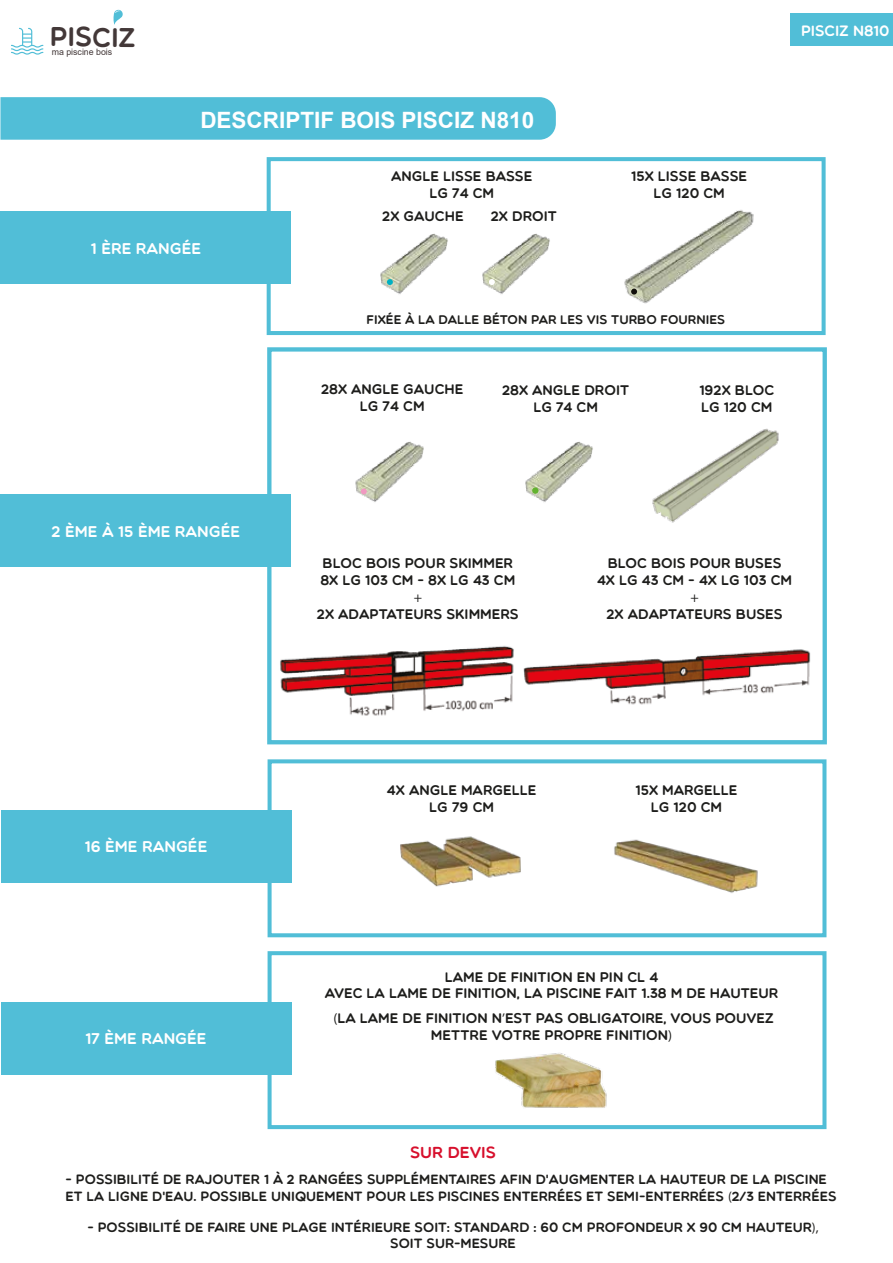
<style>
.page{position:relative;width:893px;height:1263px;background:#fff}
.page>*{position:absolute;margin:0;border:0;box-sizing:border-box;transform-origin:0 0}
.t1{font:27.15px "Multicolore";letter-spacing:-.005em;color:#433838}
.t2{font:700 22.5px "Arial";color:#fff}
.t3{font:16.05px "Multicolore";color:#d70f2c}
.t4{font:15.75px "Multicolore";color:#fff}
.t5{font:15px "Multicolore";color:#fff}
.t6{font:13.95px/16.8px "Multicolore";color:#1d1d1b;text-align:center}
.t7{font:13.95px "Myriad Pro";color:#1d1d1b}
.t8{font:13.5px/16.2px "Multicolore";color:#1d1d1b}
.t9{font:12.6px "Multicolore";color:#1d1d1b}
.t10{font:8.85px "Arial";letter-spacing:-.01em;color:#433838}
.s1{font-family:"Myriad Pro"}
</style>
<div class="page">
<svg style="left:113px;top:9px;width:10px;height:16px"></svg>
<svg style="left:11px;top:28px;width:32px;height:27px"></svg>
<div style="left:790px;top:13px;width:103px;height:32px;background:#51bed7"></div>
<div style="left:0;top:97px;width:556px;height:43px;background:#51bed7"></div>
<div style="left:267px;top:157px;width:559px;height:178px;background:#fff;border:4px solid #51bed7"></div>
<div style="left:268px;top:759px;width:558px;height:178px;background:#fff;border:4px solid #51bed7"></div>
<div style="left:1px;top:212px;width:290px;height:72px;background:#51bed7"></div>
<div style="left:1px;top:810px;width:290px;height:72px;background:#51bed7"></div>
<img style="left:380px;top:233px;width:68px;height:61px">
<svg style="left:387px;top:279px;width:6px;height:6px"></svg>
<img style="left:482px;top:233px;width:68px;height:61px">
<svg style="left:489px;top:279px;width:6px;height:6px"></svg>
<img style="left:624px;top:210px;width:130px;height:94px">
<div style="left:267px;top:347px;width:560px;height:397px;background:#fff;border:4px solid #51bed7"></div>
<div style="left:0;top:495px;width:291px;height:72px;background:#51bed7"></div>
<img style="left:525px;top:441px;width:68px;height:61px">
<img style="left:652px;top:428px;width:127px;height:95px">
<img style="left:355px;top:441px;width:69px;height:61px">
<svg style="left:361px;top:488px;width:6px;height:6px"></svg>
<svg style="left:631px;top:289px;width:6px;height:6px"></svg>
<div style="left:268px;top:951px;width:558px;height:178px;background:#fff;border:4px solid #51bed7"></div>
<div style="left:1px;top:1002px;width:290px;height:72px;background:#51bed7"></div>
<img style="left:495px;top:1053px;width:112px;height:55px">
<div style="left:532px;top:487px;width:6px;height:7px;background:#62b22f;border-radius:50%"></div>
<img style="left:400px;top:836px;width:121px;height:51px">
<img style="left:614px;top:839px;width:144px;height:54px">
<img style="left:280px;top:645px;width:234px;height:71px">
<img style="left:523px;top:649px;width:288px;height:56px">
<h1 class="t1" style="left:50px;top:21px;width:87px">PISCIZ</h1>
<p class="t10" style="left:52px;top:46px;width:62px">ma piscine bois</p>
<h2 class="t2" style="left:200px;top:104px;width:335px">DESCRIPTIF BOIS PISCIZ N810</h2>
<p class="t6" style="left:391px;top:167px;width:143px">ANGLE LISSE BASSE<br>LG 74 CM</p>
<p class="t6" style="left:382px;top:207px;width:83px">2X GAUCHE</p>
<p class="t6" style="left:491px;top:208px;width:68px">2X DROIT</p>
<p class="t4" style="left:91px;top:239px;width:112px">1 ÈRE RANGÉE</p>
<p class="t6" style="left:631px;top:167px;width:117px">15X LISSE BASSE<br>LG 120 CM</p>
<p class="t9" style="left:367px;top:312px;width:360px">FIXÉE À LA DALLE BÉTON PAR LES VIS TURBO FOURNIES</p>
<p class="t6" style="left:321px;top:381px;width:144px">28X ANGLE GAUCHE<br>LG 74 CM</p>
<p class="t6" style="left:502px;top:381px;width:129px">28X ANGLE DROIT<br>LG 74 CM</p>
<p class="t6" style="left:699px;top:381px;width:76px;text-align:left">192X BLOC<br>LG 120 CM</p>
<p class="t5" style="left:801px;top:21px;width:90px">PISCIZ N810</p>
<p class="t4" style="left:51px;top:522px;width:190px">2 ÈME À 15 ÈME RANGÉE</p>
<p class="t6" style="left:320px;top:554px;width:196px;text-align:left">BLOC BOIS POUR SKIMMER<br>8X LG 103 CM - 8X LG 43 CM</p>
<p class="t7" style="left:414px;top:588px;width:10px">+</p>
<p class="t6" style="left:317px;top:605px;width:203px">2X ADAPTATEURS SKIMMERS</p>
<p class="t6" style="left:597px;top:554px;width:196px">BLOC BOIS POUR BUSES<br>4X LG 43 CM - 4X LG 103 CM</p>
<p class="t7" style="left:690px;top:588px;width:10px">+</p>
<p class="t6" style="left:606px;top:605px;width:178px">2X ADAPTATEURS BUSES</p>
<p class="t4" style="left:85px;top:837px;width:124px">16 ÈME RANGÉE</p>
<p class="t4" style="left:86px;top:1029px;width:122px">17 ÈME RANGÉE</p>
<p class="t6" style="left:387px;top:781px;width:151px">4X ANGLE MARGELLE<br>LG 79 CM</p>
<p class="t6" style="left:635px;top:781px;width:103px">15X MARGELLE<br>LG 120 CM</p>
<p class="t6" style="left:325px;top:968px;width:455px">LAME DE FINITION EN PIN CL 4<br>AVEC LA LAME DE FINITION, LA PISCINE FAIT 1.38 M DE HAUTEUR</p>
<p class="t6" style="left:333px;top:1009px;width:442px"><span class="s1">(</span>LA LAME DE FINITION N<span class="s1">’</span>EST PAS OBLIGATOIRE, VOUS POUVEZ<br>METTRE VOTRE PROPRE FINITION<span class="s1">)</span></p>
<p class="t3" style="left:410px;top:1143px;width:88px">SUR DEVIS</p>
<p class="t8" style="left:66px;top:1171px;width:772px">- POSSIBILITÉ DE RAJOUTER 1 À 2 RANGÉES SUPPLÉMENTAIRES AFIN D'AUGMENTER LA HAUTEUR DE LA PISCINE<br>ET LA LIGNE D'EAU. POSSIBLE UNIQUEMENT POUR LES PISCINES ENTERRÉES ET SEMI-ENTERRÉES <span class="s1">(</span>2/3 ENTERRÉES</p>
<p class="t8" style="left:87px;top:1218px;width:733px;text-align:center">- POSSIBILITÉ DE FAIRE UNE PLAGE INTÉRIEURE SOIT: STANDARD : 60 CM PROFONDEUR X 90 CM HAUTEUR<span class="s1">),<br></span>SOIT SUR-MESURE</p>
</div>
